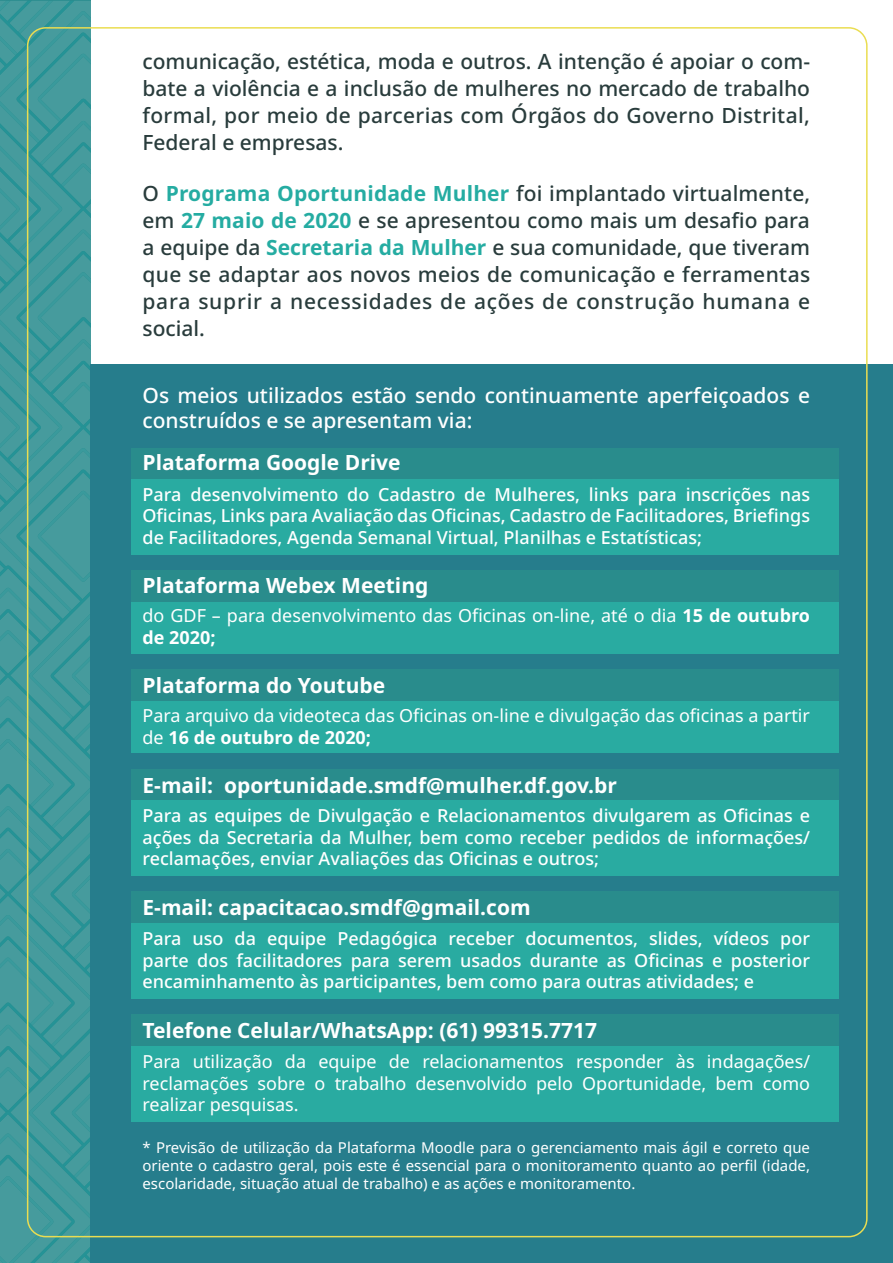
<style>
.page{position:relative;width:893px;height:1263px;background:#fff}
.page>*{position:absolute;margin:0;border:0;box-sizing:border-box;transform-origin:0 0}
.t1{font:500 21px/27px "Noto Sans";letter-spacing:.015em;color:#293c3c;text-align:justify}
.t2{font:700 21px "Noto Sans";color:#fff}
.t3{font:500 21px/25.2px "Noto Sans";color:#fff}
.t4{font:500 18px/21.6px "Noto Sans";color:#fff;text-align:justify}
.t5{font:18px/21.6px "Noto Sans";color:#fff}
.t6{font:15px/18px "Noto Sans";color:#fff;text-align:justify}
.s1{font-weight:700;color:#25aca2}
.s2{font-weight:700}
</style>
<div class="page">
<svg style="left:0;top:1px;width:90px;height:1262px;background:#439a9a"></svg>
<div style="left:90px;top:365px;width:803px;height:898px;background:#267d8c"></div>
<div style="left:131px;top:448px;width:708px;height:32px;background:#298c8c"></div>
<div style="left:131px;top:570px;width:708px;height:32px;background:#298c8c"></div>
<div style="left:131px;top:669px;width:708px;height:32px;background:#298c8c"></div>
<div style="left:131px;top:769px;width:708px;height:31px;background:#298c8c"></div>
<div style="left:131px;top:891px;width:708px;height:32px;background:#298c8c"></div>
<div style="left:131px;top:1014px;width:708px;height:32px;background:#298c8c"></div>
<div style="left:131px;top:479px;width:708px;height:76px;background:#29aba1"></div>
<div style="left:131px;top:602px;width:708px;height:52px;background:#29aba1"></div>
<div style="left:131px;top:701px;width:708px;height:52px;background:#29aba1"></div>
<div style="left:131px;top:800px;width:708px;height:76px;background:#29aba1"></div>
<div style="left:131px;top:923px;width:708px;height:75px;background:#29aba1"></div>
<div style="left:131px;top:1046px;width:708px;height:75px;background:#29aba1"></div>
<p class="t1" style="left:142px;top:48px;width:669px">comunicação, estética, moda e outros. A intenção é apoiar o com&shy;bate a violência e a inclusão de mulheres no mercado de trabalho formal, por meio de parcerias com Órgãos do Governo Distrital, Federal e empresas.</p>
<p class="t1" style="left:142px;top:180px;width:669px">O <span class="s1">Programa Oportunidade Mulher</span> foi implantado virtualmente, em <span class="s1">27 maio de 2020</span> e se apresentou como mais um desafio para a equipe da <span class="s1">Secretaria da Mulher</span> e sua comunidade, que tiveram que se adaptar aos novos meios de comunicação e ferramentas para suprir a necessidades de ações de construção humana e social.</p>
<p class="t3" style="left:142px;top:383px;width:669px">Os meios utilizados estão sendo continuamente aperfeiçoados e construídos e se apresentam via:</p>
<p class="t2" style="left:142px;top:451px;width:260px">Plataforma Google Drive</p>
<p class="t4" style="left:142px;top:484px;width:669px">Para desenvolvimento do Cadastro de Mulheres, links para inscrições nas Oficinas, Links para Avaliação das Oficinas, Cadastro de Facilitadores, Briefings de Facilitadores, Agenda Semanal Virtual, Planilhas e Estatísticas;</p>
<p class="t2" style="left:142px;top:574px;width:287px">Plataforma Webex Meeting</p>
<p class="t5" style="left:142px;top:605px;width:669px">do GDF – para desenvolvimento das Oficinas on-line, até o dia <span class="s2">15 de outubro de 2020;</span></p>
<p class="t2" style="left:142px;top:674px;width:244px">Plataforma do Youtube</p>
<p class="t5" style="left:142px;top:705px;width:669px">Para arquivo da videoteca das Oficinas on-line e divulgação das oficinas a partir de <span class="s2">16 de outubro de 2020;</span></p>
<p class="t2" style="left:142px;top:773px;width:476px">E-mail: oportunidade.smdf@mulher.df.gov.br</p>
<p class="t4" style="left:142px;top:805px;width:669px">Para as equipes de Divulgação e Relacionamentos divulgarem as Oficinas e ações da Secretaria da Mulher, bem como receber pedidos de informações/ reclamações, enviar Avaliações das Oficinas e outros;</p>
<p class="t2" style="left:142px;top:895px;width:390px">E-mail: capacitacao.smdf@gmail.com</p>
<p class="t4" style="left:143px;top:928px;width:669px">Para uso da equipe Pedagógica receber documentos, slides, vídeos por parte dos facilitadores para serem usados durante as Oficinas e posterior encaminhamento às participantes, bem como para outras atividades; e</p>
<p class="t2" style="left:142px;top:1018px;width:456px">Telefone Celular/WhatsApp: (61) 99315.7717</p>
<p class="t5" style="left:142px;top:1051px;width:669px;text-align:justify">Para utilização da equipe de relacionamentos responder às indagações/ reclamações sobre o trabalho desenvolvido pelo Oportunidade, bem como realizar pesquisas.</p>
<p class="t6" style="left:142px;top:1139px;width:669px">* Previsão de utilização da Plataforma Moodle para o gerenciamento mais ágil e correto que oriente o cadastro geral, pois este é essencial para o monitoramento quanto ao perfil (idade, escolaridade, situação atual de trabalho) e as ações e monitoramento.</p>
</div>
